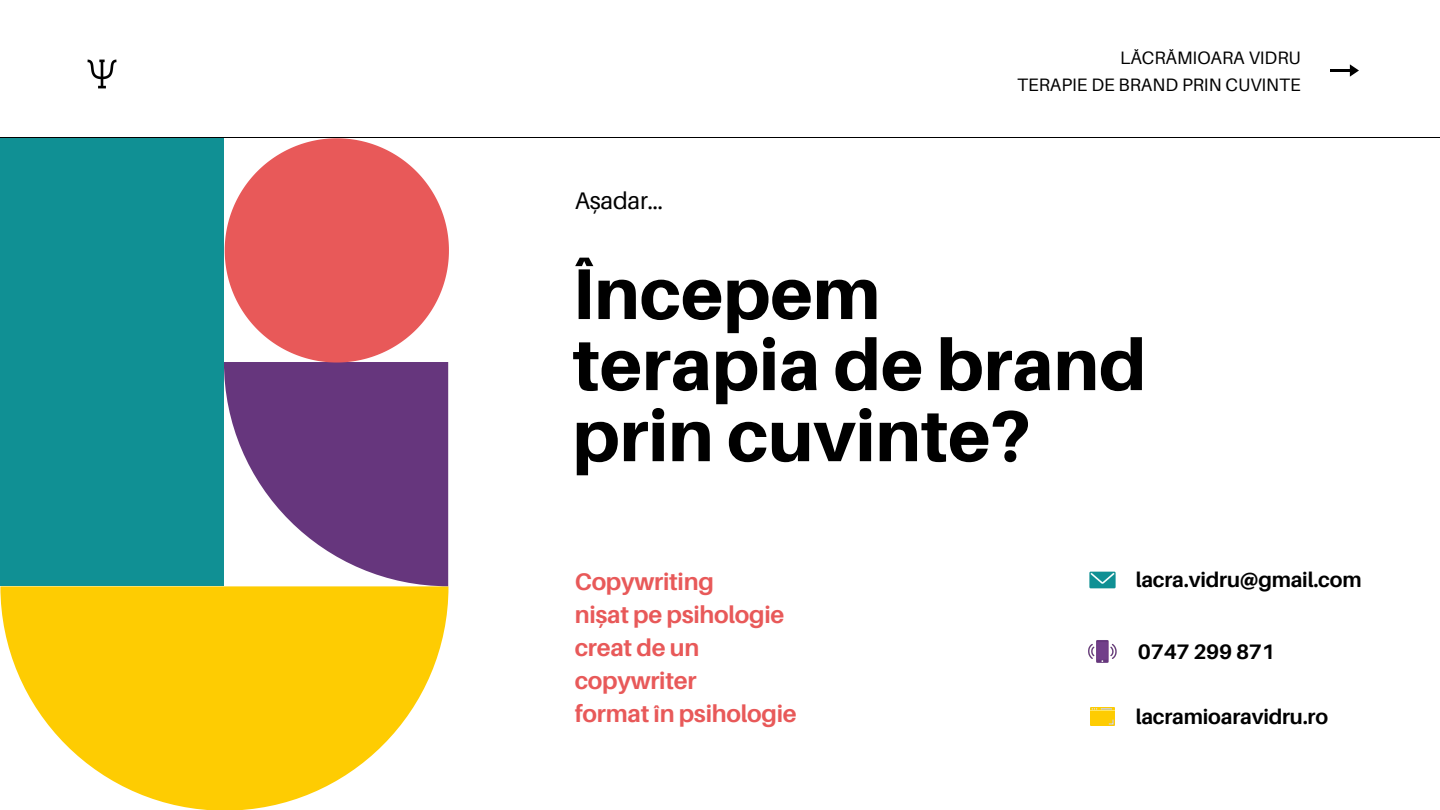
<style>
.page{position:relative;width:1440px;height:810px;background:#fff}
.page>*{position:absolute;margin:0;border:0;box-sizing:border-box;transform-origin:0 0}
.t1{font:800 72px "Aileron";color:#000}
.t2{font:700 24px/33px "Aileron";letter-spacing:-.01em;color:#e85959}
.t3{font:24px "Aileron";letter-spacing:-.01em;color:#000}
.t4{font:700 21px "Aileron";letter-spacing:-.01em;color:#000}
.t5{font:18px "Aileron";color:#000}
</style>
<div class="page">
<hr style="left:0;top:137px;width:1440px;height:1px;background:#000">
<svg style="left:1331px;top:64px;width:28px;height:13px"></svg>
<svg style="left:0;top:586px;width:449px;height:224px;fill:#fecc02"></svg>
<svg style="left:224px;top:362px;width:224px;height:224px;fill:#66367d"></svg>
<div style="left:0;top:138px;width:224px;height:448px;background:#109094"></div>
<svg style="left:225px;top:138px;width:224px;height:225px;fill:#e85959"></svg>
<img style="left:87px;top:59px;width:30px;height:30px">
<img style="left:1090px;top:571px;width:26px;height:17px">
<img style="left:1088px;top:640px;width:29px;height:23px">
<img style="left:1090px;top:707px;width:25px;height:19px">
<p class="t3" style="left:575px;top:185px;width:90px">Așadar...</p>
<p class="t5" style="left:1120px;top:46px;width:182px">LĂCRĂMIOARA VIDRU</p>
<p class="t5" style="left:1017px;top:73px;width:285px">TERAPIE DE BRAND PRIN CUVINTE</p>
<p class="t1" style="left:573px;top:249px;width:309px">Începem</p>
<p class="t1" style="left:573px;top:320px;width:575px">terapia de brand</p>
<p class="t1" style="left:573px;top:391px;width:460px">prin cuvinte?</p>
<p class="t2" style="left:575px;top:564px;width:141px">Copywriting</p>
<p class="t2" style="left:575px;top:597px;width:211px">nișat pe psihologie</p>
<p class="t2" style="left:575px;top:630px;width:126px">creat de un copywriter</p>
<p class="t2" style="left:575px;top:696px;width:224px">format în psihologie</p>
<p class="t4" style="left:1136px;top:567px;width:227px">lacra.vidru@gmail.com</p>
<p class="t4" style="left:1138px;top:638px;width:139px">0747 299 871</p>
<p class="t4" style="left:1136px;top:703px;width:194px">lacramioaravidru.ro</p>
</div>
